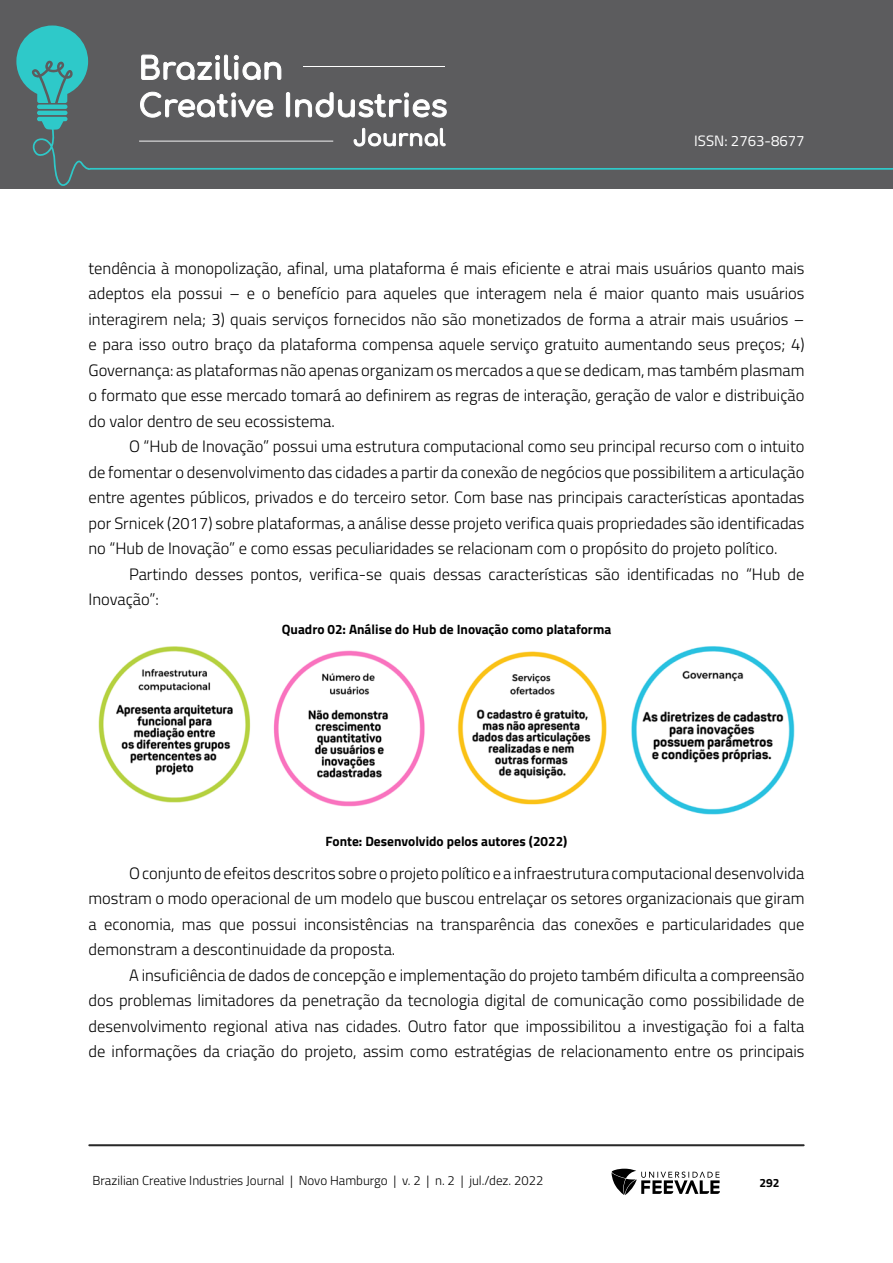
<style>
.page{position:relative;width:893px;height:1263px;background:#fff}
.page>*{position:absolute;margin:0;border:0;box-sizing:border-box;transform-origin:0 0}
.Corpo_de_texto{font:300 16.5px/25.5px "Titillium Web";color:#000;text-align:justify}
.t1{font:15px "Titillium Web";color:#fff}
.Legenda_FIGURA{font:700 13.5px "Titillium Web";color:#000}
.fonte_FIGURA{font:700 13.5px "Titillium Web";color:#000}
.t2{font:300 13.05px "Titillium Web";color:#000}
.t3{font:700 12px "Titillium Web";color:#000}
</style>
<div class="page">
<div style="left:0;top:0;width:893px;height:188px;background:#5c5c5e"></div>
<hr style="left:37px;top:111px;width:30px;height:4px;background:#2ec9c9;border-radius:2px">
<svg style="left:37px;top:117px;width:30px;height:11px"></svg>
<hr style="left:37px;top:105px;width:30px;height:4px;background:#2ec9c9;border-radius:2px">
<svg style="left:16px;top:26px;width:72px;height:77px"></svg>
<svg style="left:32px;top:128px;width:861px;height:58px"></svg>
<hr style="left:89px;top:1144px;width:715px;height:2px;background:#282828">
<svg style="left:611px;top:1169px;width:109px;height:26px"></svg>
<svg style="left:141px;top:54px;width:141px;height:26px"></svg>
<svg style="left:140px;top:91px;width:134px;height:27px"></svg>
<svg style="left:285px;top:92px;width:162px;height:26px"></svg>
<svg style="left:353px;top:127px;width:93px;height:20px"></svg>
<hr style="left:303px;top:66px;width:142px;height:1px;background:#fff">
<hr style="left:139px;top:141px;width:194px;height:1px;background:#fff">
<img style="left:98px;top:646px;width:697px;height:169px">
<p class="t1" style="left:694px;top:130px;width:112px">ISSN: 2763-8677</p>
<p class="Corpo_de_texto" style="left:88px;top:254px;width:718px">tendência à monopolização, afinal, uma plataforma é mais eficiente e atrai mais usuários quanto mais adeptos ela possui – e o benefício para aqueles que interagem nela é maior quanto mais usuários interagirem nela; 3) quais serviços fornecidos não são monetizados de forma a atrair mais usuários – e para isso outro braço da plataforma compensa aquele serviço gratuito aumentando seus preços; 4)<br>Governança: as plataformas não apenas organizam os mercados a que se dedicam, mas também plasmam o formato que esse mercado tomará ao definirem as regras de interação, geração de valor e distribuição do valor dentro de seu ecossistema.</p>
<p class="Corpo_de_texto" style="left:88px;top:433px;width:718px;text-indent:40px">O “Hub de Inovação” possui uma estrutura computacional como seu principal recurso com o intuito de fomentar o desenvolvimento das cidades a partir da conexão de negócios que possibilitem a articulação entre agentes públicos, privados e do terceiro setor. Com base nas principais características apontadas por Srnicek (2017) sobre plataformas, a análise desse projeto verifica quais propriedades são identificadas no “Hub de Inovação” e como essas peculiaridades se relacionam com o propósito do projeto político.</p>
<p class="Corpo_de_texto" style="left:88px;top:560px;width:717px;text-indent:40px">Partindo desses pontos, verifica-se quais dessas características são identificadas no “Hub de<br>Inovação”:</p>
<p class="Legenda_FIGURA" style="left:282px;top:619px;width:331px">Quadro 02: Análise do Hub de Inovação como plataforma</p>
<p class="fonte_FIGURA" style="left:326px;top:831px;width:243px">Fonte: Desenvolvido pelos autores (2022)</p>
<p class="Corpo_de_texto" style="left:88px;top:859px;width:717px;text-indent:40px">O conjunto de efeitos descritos sobre o projeto político e a infraestrutura computacional desenvolvida mostram o modo operacional de um modelo que buscou entrelaçar os setores organizacionais que giram a economia, mas que possui inconsistências na transparência das conexões e particularidades que demonstram a descontinuidade da proposta.</p>
<p class="Corpo_de_texto" style="left:88px;top:961px;width:717px;text-indent:40px">A insuficiência de dados de concepção e implementação do projeto também dificulta a compreensão dos problemas limitadores da penetração da tecnologia digital de comunicação como possibilidade de desenvolvimento regional ativa nas cidades. Outro fator que impossibilitou a investigação foi a falta de informações da criação do projeto, assim como estratégias de relacionamento entre os principais</p>
<p class="t2" style="left:92px;top:1171px;width:452px">Brazilian Creative Industries Journal | Novo Hamburgo | v. 2 | n. 2 | jul./dez. 2022</p>
<p class="t3" style="left:759px;top:1174px;width:22px">292</p>
</div>
